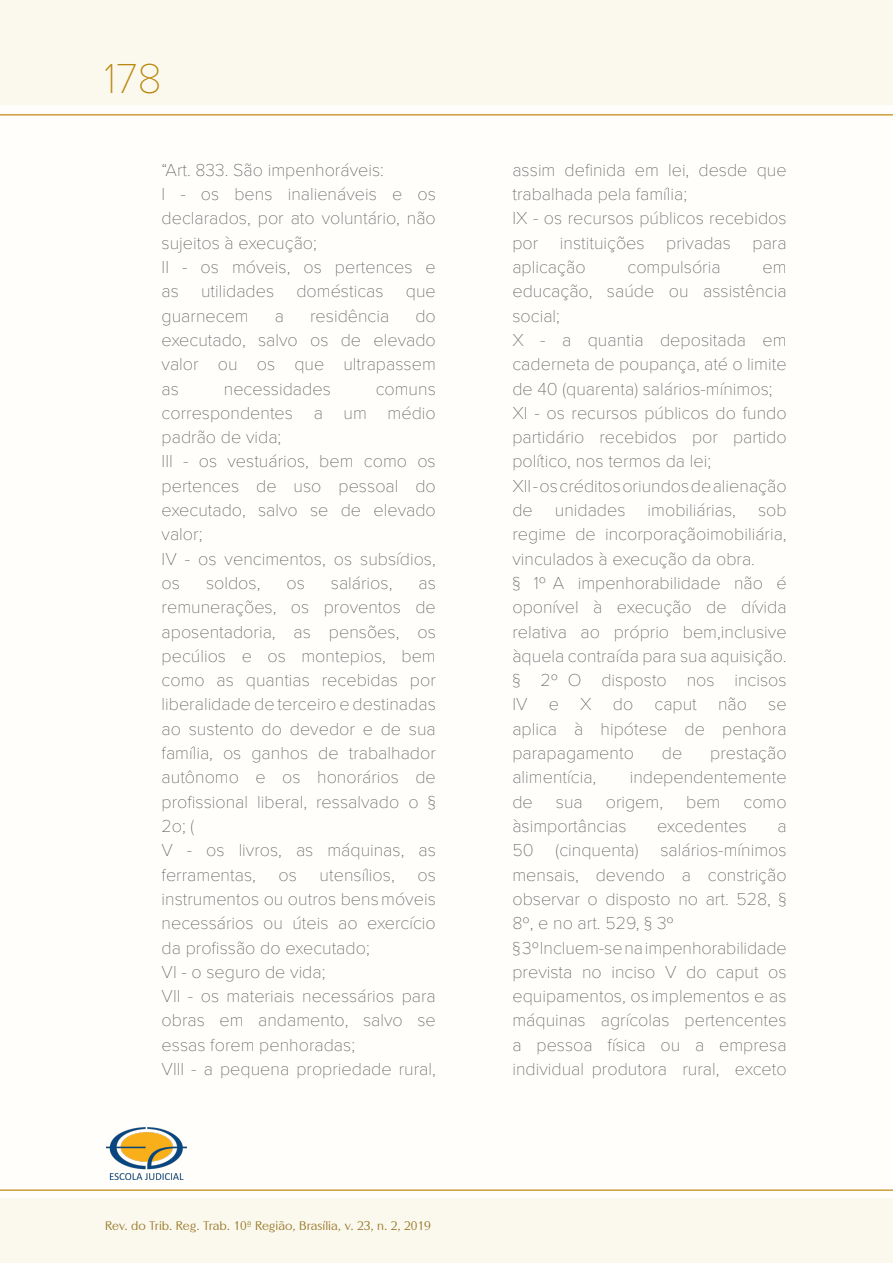
<style>
.page{position:relative;width:893px;height:1263px;background:#fffefb}
.page>*{position:absolute;margin:0;border:0;box-sizing:border-box;transform-origin:0 0}
.t1{font:100 43.5px "Proxima Nova T";color:#ba880d}
.t2{font:100 18px/24.3px "Proxima Nova T";color:#5c5c5f}
.t3{font:12px "Altrincham";color:#987929}
</style>
<div class="page">
<div style="left:0;top:1199px;width:893px;height:64px;background:#fbf8ee"></div>
<div style="left:0;top:0;width:893px;height:104px;background:#fbf8ee"></div>
<img style="left:106px;top:1128px;width:80px;height:52px">
<hr style="left:0;top:114px;width:893px;height:2px;background:#cb9f3c">
<hr style="left:0;top:1189px;width:893px;height:2px;background:#cb9f3c">
<h1 class="t1" style="left:104px;top:46px;width:59px">178</h1>
<p class="t2" style="left:162px;top:156px;width:276px">“Art. 833. São impenhoráveis:<br>I - os bens inalienáveis e os declarados, por ato voluntário, não sujeitos à execução;<br>II - os móveis, os pertences e as utilidades domésticas que guarnecem</p>
<p class="t2" style="left:275px;top:302px;width:11px">a</p>
<p class="t2" style="left:310px;top:302px;width:81px">residência</p>
<p class="t2" style="left:162px;top:302px;width:276px;text-align:justify;text-indent:254px">do executado, salvo os de elevado valor ou os que ultrapassem as</p>
<p class="t2" style="left:224px;top:375px;width:108px">necessidades</p>
<p class="t2" style="left:162px;top:375px;width:276px;text-indent:214px">comuns correspondentes a um médio padrão de vida;<br>III - os vestuários, bem como os pertences de uso pessoal do executado, salvo se de elevado valor;<br>IV - os vencimentos, os subsídios, os</p>
<p class="t2" style="left:206px;top:570px;width:56px">soldos,</p>
<p class="t2" style="left:286px;top:570px;width:20px">os</p>
<p class="t2" style="left:331px;top:570px;width:63px">salários,</p>
<p class="t2" style="left:162px;top:570px;width:276px;text-indent:257px">as remunerações, os proventos de aposentadoria, as pensões, os pecúlios e os montepios, bem como as quantias recebidas por liberalidade de terceiro e destinadas ao sustento do devedor e de sua família, os ganhos de trabalhador autônomo e os honorários de profissional liberal, ressalvado o §<br>2o; (<br>V - os livros, as máquinas, as ferramentas,</p>
<p class="t2" style="left:279px;top:861px;width:20px">os</p>
<p class="t2" style="left:320px;top:861px;width:77px">utensílios,</p>
<p class="t2" style="left:162px;top:861px;width:276px;text-indent:256px">os instrumentos ou outros bens móveis necessários ou úteis ao exercício da profissão do executado;<br>VI - o seguro de vida;<br>VII - os materiais necessários para obras em andamento, salvo se essas forem penhoradas;<br>VIII - a pequena propriedade rural,</p>
<p class="t3" style="left:105px;top:1219px;width:327px">Rev. do Trib. Reg. Trab. 10ª Região, Brasília, v. 23, n. 2, 2019</p>
<p class="t2" style="left:512px;top:156px;width:276px">assim definida em lei, desde que trabalhada pela família;<br>IX - os recursos públicos recebidos por instituições privadas para aplicação</p>
<p class="t2" style="left:627px;top:254px;width:95px">compulsória</p>
<p class="t2" style="left:512px;top:254px;width:276px;text-indent:250px">em educação, saúde ou assistência social;<br>X - a quantia depositada em caderneta de poupança, até o limite de 40 (quarenta) salários-mínimos;<br>XI - os recursos públicos do fundo partidário recebidos por partido político, nos termos da lei;<br>XII - os créditos oriundos de alienação de unidades imobiliárias, sob regime de incorporaçãoimobiliária, vinculados à execução da obra.<br>§ 1º A impenhorabilidade não é oponível à execução de dívida relativa ao próprio bem,inclusive àquela contraída para sua aquisição. § 2º O disposto nos incisos<br>IV e X do caput não se aplica à hipótese de penhora parapagamento</p>
<p class="t2" style="left:662px;top:740px;width:22px">de</p>
<p class="t2" style="left:710px;top:740px;width:78px">prestação</p>
<p class="t2" style="left:512px;top:764px;width:85px">alimentícia,</p>
<p class="t2" style="left:630px;top:764px;width:158px">independentemente</p>
<p class="t2" style="left:512px;top:788px;width:22px">de</p>
<p class="t2" style="left:556px;top:788px;width:28px">sua</p>
<p class="t2" style="left:606px;top:788px;width:59px">origem,</p>
<p class="t2" style="left:686px;top:788px;width:36px">bem</p>
<p class="t2" style="left:743px;top:788px;width:45px">como</p>
<p class="t2" style="left:512px;top:813px;width:116px">àsimportâncias</p>
<p class="t2" style="left:657px;top:813px;width:91px">excedentes</p>
<p class="t2" style="left:512px;top:813px;width:276px;text-indent:265px">a<br>50 (cinquenta) salários-mínimos mensais, devendo a constrição observar o disposto no art. 528, §<br>8º, e no art. 529, § 3º<br>§ 3º Incluem-se na impenhorabilidade prevista no inciso V do caput os equipamentos, os implementos e as máquinas agrícolas pertencentes a pessoa física ou a empresa individual produtora rural, exceto</p>
</div>
